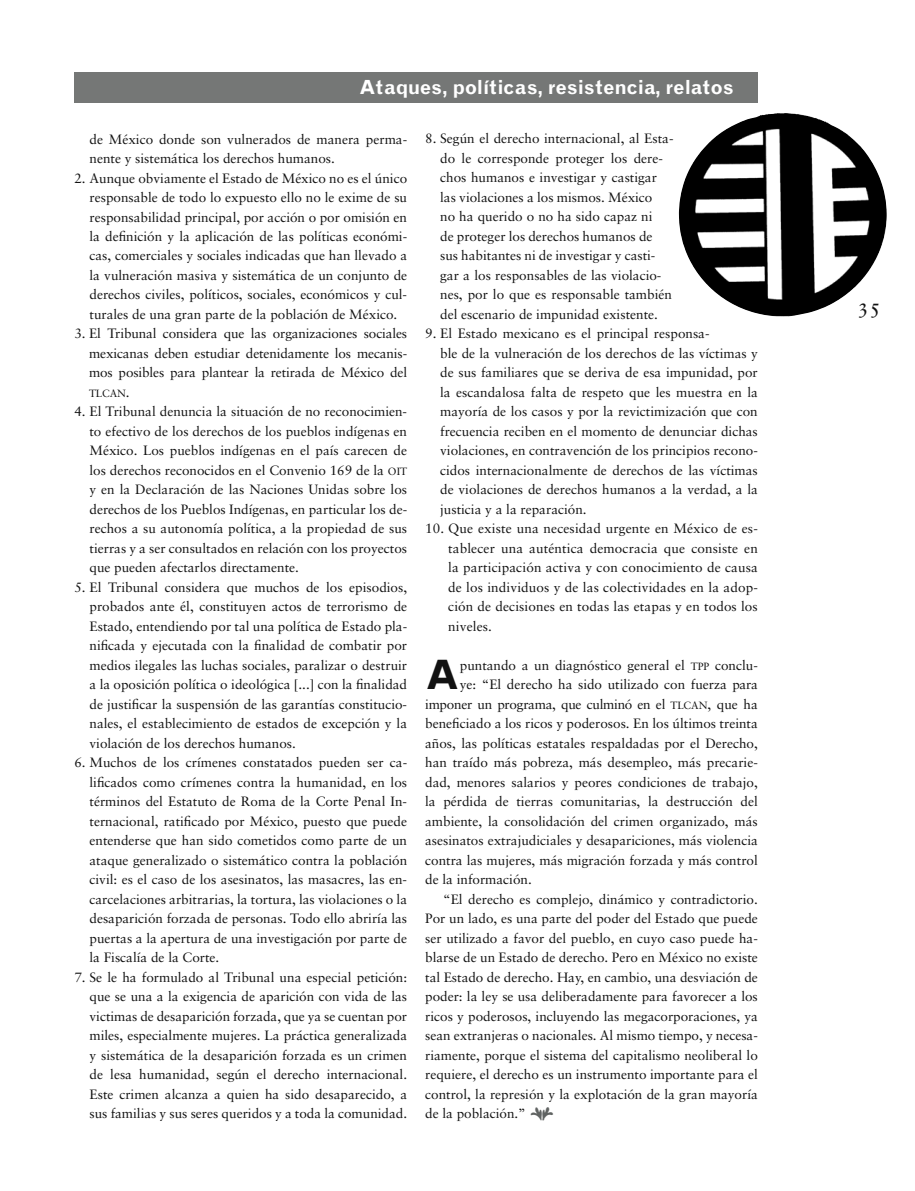
<style>
.page{position:relative;width:915px;height:1191px;background:#fff}
.page>*{position:absolute;margin:0;border:0;box-sizing:border-box;transform-origin:0 0}
.t1{font:700 40.5px "Grotesque";color:#121212}
.t2{font:21px "Sabon Roman SC";color:#121212}
.t3{font:700 19.5px "Grotesque";color:#fff}
.t4{font:13.5px/19.5px "Sabon";color:#121212;text-align:justify}
.t5{font:13.5px "Sabon";letter-spacing:-.02em;color:#121212}
.t6{font:10.5px "Sabon";letter-spacing:-.01em;color:#121212}
.s1{font-size:13.5px}
.s2{font-size:10.5px}
.s3{color:#606362}
</style>
<div class="page">
<img style="left:678px;top:113px;width:209px;height:204px">
<div style="left:74px;top:72px;width:683px;height:30px;background:#757776"></div>
<h3 class="t3" style="left:359px;top:75px;width:375px">Ataques, políticas, resistencia, relatos</h3>
<p class="t4" style="left:89px;top:129px;width:319px">de México donde son vulnerados de manera perma&shy;nente y sistemática los derechos humanos.</p>
<p class="t4" style="left:89px;top:168px;width:319px;text-indent:-15px">2. Aunque obviamente el Estado de México no es el único responsable de todo lo expuesto ello no le exime de su responsabilidad principal, por acción o por omisión en la definición y la aplicación de las políticas económi&shy;cas, comerciales y sociales indicadas que han llevado a la vulneración masiva y sistemática de un conjunto de derechos civiles, políticos, sociales, económicos y cul&shy;turales de una gran parte de la población de México.</p>
<p class="t4" style="left:89px;top:324px;width:319px;text-indent:-15px">3. El Tribunal considera que las organizaciones sociales mexicanas deben estudiar detenidamente los mecanis&shy;mos posibles para plantear la retirada de México del</p>
<p class="t6" style="left:89px;top:387px;width:42px">TLCAN<span class="s1">.</span></p>
<p class="t4" style="left:89px;top:402px;width:319px;text-indent:-15px">4. El Tribunal denuncia la situación de no reconocimien&shy;to efectivo de los derechos de los pueblos indígenas en México. Los pueblos indígenas en el país carecen de los derechos reconocidos en el Convenio 169 de la <span class="s2">OIT </span>y en la Declaración de las Naciones Unidas sobre los derechos de los Pueblos Indígenas, en particular los de&shy;rechos a su autonomía política, a la propiedad de sus tierras y a ser consultados en relación con los proyectos que pueden afectarlos directamente.</p>
<p class="t4" style="left:89px;top:577px;width:319px;text-indent:-15px">5. El Tribunal considera que muchos de los episodios, probados ante él, constituyen actos de terrorismo de Estado, entendiendo por tal una política de Estado pla&shy;nificada y ejecutada con la finalidad de combatir por medios ilegales las luchas sociales, paralizar o destruir a la oposición política o ideológica [...] con la finalidad de justificar la suspensión de las garantías constitucio&shy;nales, el establecimiento de estados de excepción y la violación de los derechos humanos.</p>
<p class="t4" style="left:89px;top:752px;width:319px;text-indent:-15px">6. Muchos de los crímenes constatados pueden ser ca&shy;lificados como crímenes contra la humanidad, en los términos del Estatuto de Roma de la Corte Penal In&shy;ternacional, ratificado por México, puesto que puede entenderse que han sido cometidos como parte de un ataque generalizado o sistemático contra la población civil: es el caso de los asesinatos, las masacres, las en&shy;carcelaciones arbitrarias, la tortura, las violaciones o la desaparición forzada de personas. Todo ello abriría las puertas a la apertura de una investigación por parte de la Fiscalía de la Corte.</p>
<p class="t4" style="left:89px;top:967px;width:319px;text-indent:-15px">7. Se le ha formulado al Tribunal una especial petición: que se una a la exigencia de aparición con vida de las victimas de desaparición forzada, que ya se cuentan por miles, especialmente mujeres. La práctica generalizada y sistemática de la desaparición forzada es un crimen de lesa humanidad, según el derecho internacional.<br>Este crimen alcanza a quien ha sido desaparecido, a sus familias y sus seres queridos y a toda la comunidad.</p>
<p class="t4" style="left:440px;top:129px;width:235px;text-align:left;text-indent:-15px">8. Según el derecho internacional, al Esta&shy;do le corresponde proteger los dere&shy;chos humanos e investigar y castigar las violaciones a los mismos. México<br>no ha querido o no ha sido capaz ni<br>de proteger los derechos humanos de sus habitantes ni de investigar y casti&shy;gar a los responsables de las violacio&shy;nes, por lo que es responsable también del escenario de impunidad existente.</p>
<p class="t4" style="left:440px;top:324px;width:319px;text-align:left;text-indent:-15px">9. El Estado mexicano es el principal responsa-<br>ble de la vulneración de los derechos de las víctimas y de sus familiares que se deriva de esa impunidad, por la escandalosa falta de respeto que les muestra en la mayoría de los casos y por la revictimización que con frecuencia reciben en el momento de denunciar dichas violaciones, en contravención de los principios recono&shy;cidos internacionalmente de derechos de las víctimas de violaciones de derechos humanos a la verdad, a la justicia y a la reparación.</p>
<p class="t4" style="left:448px;top:518px;width:311px;text-indent:-23px">10. Que existe una necesidad urgente en México de es&shy;tablecer una auténtica democracia que consiste en la participación activa y con conocimiento de causa de los individuos y de las colectividades en la adop&shy;ción de decisiones en todas las etapas y en todos los niveles.</p>
<h1 class="t1" style="left:425px;top:651px;width:36px">A</h1>
<p class="t4" style="left:459px;top:655px;width:299px">puntando a un diagnóstico general el <span class="s2">TPP</span> conclu-</p>
<p class="t4" style="left:459px;top:674px;width:299px">ye: “El derecho ha sido utilizado con fuerza para</p>
<p class="t5" style="left:425px;top:696px;width:334px">imponer un programa, que culminó en el <span class="s2">TLCAN</span>, que ha</p>
<p class="t4" style="left:425px;top:713px;width:334px">beneficiado a los ricos y poderosos. En los últimos treinta</p>
<p class="t4" style="left:425px;top:733px;width:334px">años, las políticas estatales respaldadas por el Derecho,</p>
<p class="t4" style="left:425px;top:752px;width:334px">han traído más pobreza, más desempleo, más precarie-</p>
<p class="t4" style="left:425px;top:772px;width:334px">dad, menores salarios y peores condiciones de trabajo,</p>
<p class="t4" style="left:425px;top:791px;width:334px">la pérdida de tierras comunitarias, la destrucción del</p>
<p class="t4" style="left:425px;top:811px;width:334px">ambiente, la consolidación del crimen organizado, más</p>
<p class="t4" style="left:425px;top:830px;width:334px">asesinatos extrajudiciales y desapariciones, más violencia</p>
<p class="t4" style="left:425px;top:850px;width:334px">contra las mujeres, más migración forzada y más control</p>
<p class="t4" style="left:425px;top:869px;width:108px">de la información.</p>
<p class="t4" style="left:443px;top:889px;width:316px">“El derecho es complejo, dinámico y contradictorio.</p>
<p class="t4" style="left:425px;top:908px;width:334px">Por un lado, es una parte del poder del Estado que puede</p>
<p class="t4" style="left:425px;top:928px;width:334px">ser utilizado a favor del pueblo, en cuyo caso puede ha-</p>
<p class="t4" style="left:425px;top:947px;width:334px">blarse de un Estado de derecho. Pero en México no existe</p>
<p class="t4" style="left:425px;top:967px;width:334px">tal Estado de derecho. Hay, en cambio, una desviación de</p>
<p class="t4" style="left:425px;top:986px;width:334px">poder: la ley se usa deliberadamente para favorecer a los</p>
<p class="t4" style="left:425px;top:1006px;width:334px">ricos y poderosos, incluyendo las megacorporaciones, ya</p>
<p class="t4" style="left:425px;top:1025px;width:334px">sean extranjeras o nacionales. Al mismo tiempo, y necesa-</p>
<p class="t4" style="left:425px;top:1045px;width:334px">riamente, porque el sistema del capitalismo neoliberal lo</p>
<p class="t4" style="left:425px;top:1064px;width:334px">requiere, el derecho es un instrumento importante para el</p>
<p class="t4" style="left:425px;top:1084px;width:334px">control, la represión y la explotación de la gran mayoría</p>
<p class="t4" style="left:425px;top:1103px;width:130px">de la población.” <span class="s3">●</span></p>
<h2 class="t2" style="left:857px;top:293px;width:25px">35</h2>
</div>
